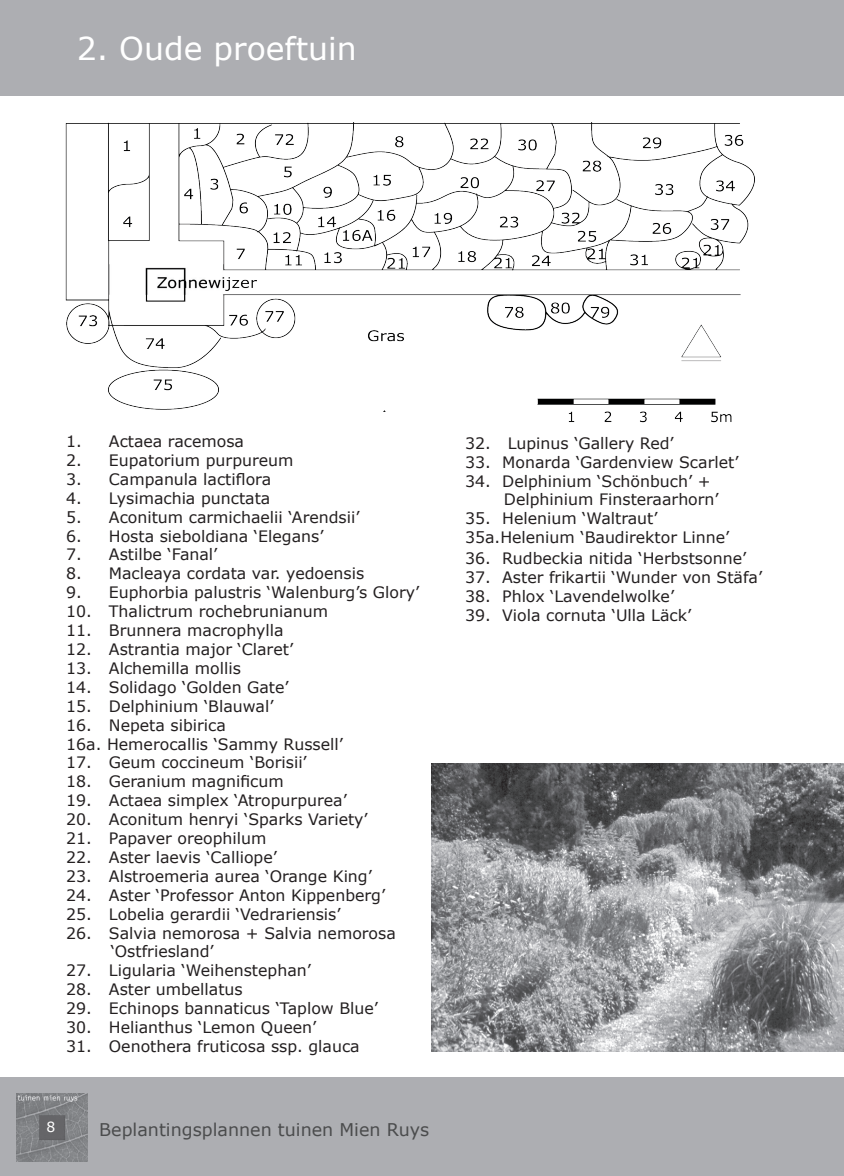
<style>
.page{position:relative;width:844px;height:1176px;background:#fff}
.page>*{position:absolute;margin:0;border:0;box-sizing:border-box;transform-origin:0 0}
.t1{font:31.5px "Verdana";color:#fff}
.t2{font:17.5px "Verdana";color:#4b4c4d}
.t3{font:15.75px/18.9px "Verdana";color:#231f20}
.t4{font:14px "Verdana";color:#fff}
</style>
<div class="page">
<div style="left:0;top:1077px;width:843px;height:99px;background:#adaeb2"></div>
<div style="left:0;top:0;width:843px;height:96px;background:#adaeb2"></div>
<img style="left:16px;top:1093px;width:71px;height:68px">
<hr style="left:843px;top:1077px;width:1px;height:99px;background:#adaeb2">
<hr style="left:843px;top:0;width:1px;height:96px;background:#adaeb2">
<img style="left:65px;top:122px;width:690px;height:290px">
<img style="left:504px;top:365px;width:247px;height:58px">
<img style="left:431px;top:764px;width:412px;height:287px">
<img style="left:670px;top:310px;width:62px;height:64px">
<h1 class="t1" style="left:77px;top:29px;width:281px">2. Oude proeftuin</h1>
<p class="t3" style="left:66px;top:431px;width:179px">1. Actaea racemosa</p>
<p class="t3" style="left:66px;top:450px;width:229px">2. Eupatorium purpureum</p>
<p class="t3" style="left:66px;top:469px;width:206px">3. Campanula lactiflora</p>
<p class="t3" style="left:66px;top:488px;width:205px">4. Lysimachia punctata</p>
<p class="t3" style="left:66px;top:507px;width:295px">5. Aconitum carmichaelii ‘Arendsii’</p>
<p class="t3" style="left:66px;top:526px;width:259px">6. Hosta sieboldiana ‘Elegans’</p>
<p class="t3" style="left:66px;top:545px;width:153px">7. Astilbe ‘Fanal’</p>
<p class="t3" style="left:66px;top:564px;width:299px">8. Macleaya cordata var. yedoensis</p>
<p class="t3" style="left:66px;top:582px;width:354px">9. Euphorbia palustris ‘Walenburg’s Glory’</p>
<p class="t3" style="left:66px;top:601px;width:263px">10. Thalictrum rochebrunianum</p>
<p class="t3" style="left:66px;top:620px;width:219px">11. Brunnera macrophylla</p>
<p class="t3" style="left:66px;top:639px;width:228px">12. Astrantia major ‘Claret’</p>
<p class="t3" style="left:66px;top:658px;width:176px">13. Alchemilla mollis</p>
<p class="t3" style="left:66px;top:677px;width:224px">14. Solidago ‘Golden Gate’</p>
<p class="t3" style="left:66px;top:696px;width:209px">15. Delphinium ‘Blauwal’</p>
<p class="t3" style="left:66px;top:715px;width:278px">16. Nepeta sibirica<br>16a. Hemerocallis ‘Sammy Russell’</p>
<p class="t3" style="left:66px;top:753px;width:242px">17. Geum coccineum ‘Borisii’</p>
<p class="t3" style="left:66px;top:771px;width:219px">18. Geranium magnificum</p>
<p class="t3" style="left:66px;top:790px;width:282px">19. Actaea simplex ‘Atropurpurea’</p>
<p class="t3" style="left:66px;top:809px;width:303px">20. Aconitum henryi ‘Sparks Variety’</p>
<p class="t3" style="left:66px;top:828px;width:202px">21. Papaver oreophilum</p>
<p class="t3" style="left:66px;top:847px;width:212px">22. Aster laevis ‘Calliope’</p>
<p class="t3" style="left:66px;top:866px;width:307px">23. Alstroemeria aurea ‘Orange King’</p>
<p class="t3" style="left:66px;top:885px;width:320px">24. Aster ‘Professor Anton Kippenberg’</p>
<p class="t3" style="left:66px;top:904px;width:276px">25. Lobelia gerardii ‘Vedrariensis’</p>
<p class="t3" style="left:111px;top:923px;width:287px;text-indent:-44px">26. Salvia nemorosa + Salvia nemorosa ‘Ostfriesland’</p>
<p class="t3" style="left:66px;top:960px;width:246px">27. Ligularia ‘Weihenstephan’</p>
<p class="t3" style="left:66px;top:979px;width:178px">28. Aster umbellatus</p>
<p class="t3" style="left:66px;top:998px;width:313px">29. Echinops bannaticus ‘Taplow Blue’</p>
<p class="t3" style="left:66px;top:1017px;width:251px">30. Helianthus ‘Lemon Queen’</p>
<p class="t3" style="left:66px;top:1036px;width:295px">31. Oenothera fruticosa ssp. glauca</p>
<p class="t4" style="left:46px;top:1118px;width:10px">8</p>
<p class="t2" style="left:99px;top:1118px;width:331px">Beplantingsplannen tuinen Mien Ruys</p>
<p class="t3" style="left:465px;top:433px;width:210px">32. Lupinus ‘Gallery Red’</p>
<p class="t3" style="left:465px;top:452px;width:275px">33. Monarda ‘Gardenview Scarlet’</p>
<p class="t3" style="left:504px;top:471px;width:216px;text-indent:-39px">34. Delphinium ‘Schönbuch’ +<br>Delphinium Finsteraarhorn’</p>
<p class="t3" style="left:465px;top:508px;width:266px">35. Helenium ‘Waltraut’<br>35a.Helenium ‘Baudirektor Linne’</p>
<p class="t3" style="left:465px;top:548px;width:283px">36. Rudbeckia nitida ‘Herbstsonne’</p>
<p class="t3" style="left:465px;top:567px;width:298px">37. Aster frikartii ‘Wunder von Stäfa’</p>
<p class="t3" style="left:465px;top:586px;width:211px">38. Phlox ‘Lavendelwolke’</p>
<p class="t3" style="left:465px;top:605px;width:228px">39. Viola cornuta ‘Ulla Läck’</p>
</div>
